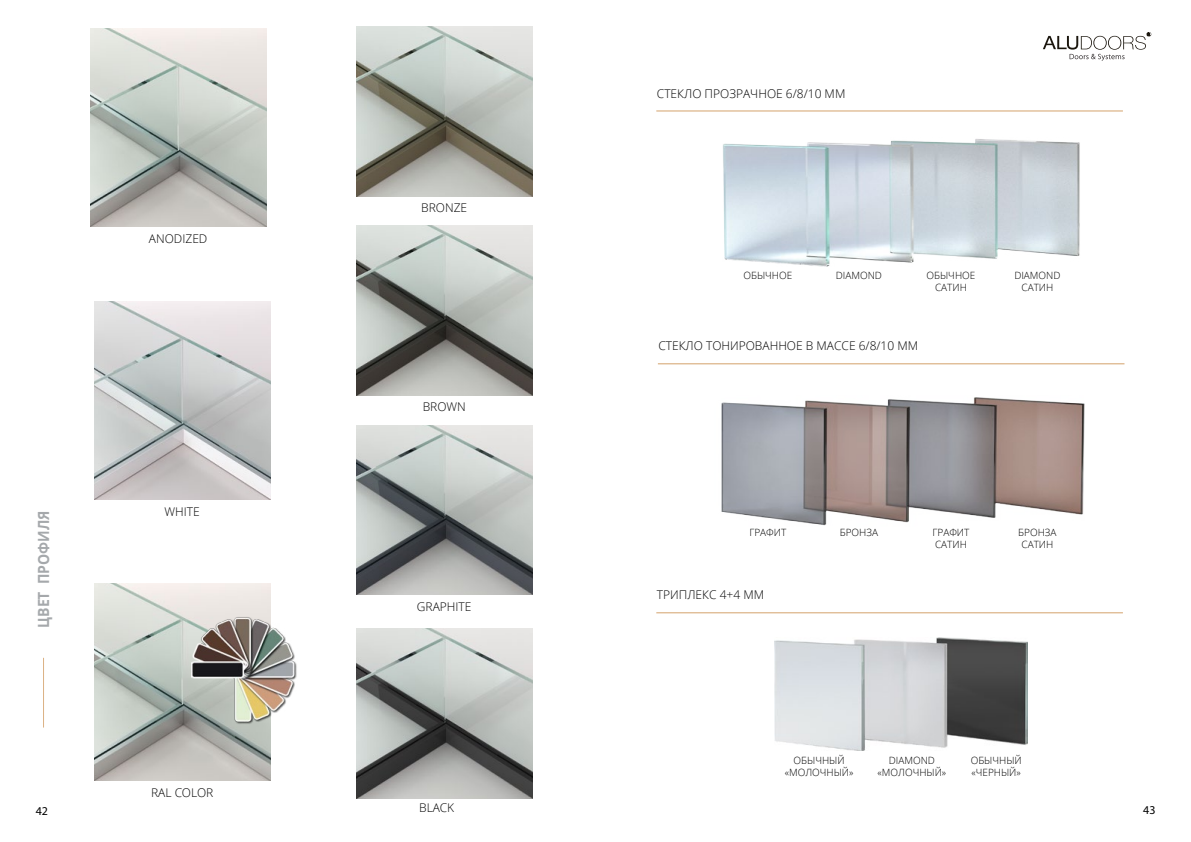
<style>
.page{position:relative;width:1191px;height:842px;background:#fff}
.page>*{position:absolute;margin:0;border:0;box-sizing:border-box;transform-origin:0 0}
.t1{font:700 15.4px "Open Sans";color:#434a50;scale:.91 1}
.t2{font:300 12px "Open Sans";color:#000}
.t3{font:12px "Myriad Pro";color:#000}
.t4{font:300 10px/12px "Open Sans";color:#000;text-align:center}
</style>
<div class="page">
<img style="left:94px;top:302px;width:176px;height:197px">
<img style="left:94px;top:583px;width:176px;height:197px">
<img style="left:90px;top:29px;width:176px;height:197px">
<img style="left:356px;top:27px;width:176px;height:169px">
<img style="left:356px;top:226px;width:176px;height:169px">
<img style="left:356px;top:425px;width:176px;height:170px">
<img style="left:356px;top:629px;width:176px;height:169px">
<img style="left:191px;top:617px;width:106px;height:108px">
<img style="left:774px;top:638px;width:253px;height:112px">
<img style="left:721px;top:397px;width:364px;height:129px">
<img style="left:723px;top:139px;width:357px;height:128px">
<svg style="left:1043px;top:32px;width:108px;height:29px"></svg>
<hr style="left:43px;top:658px;width:1px;height:69px;background:#b76307">
<hr style="left:656px;top:612px;width:467px;height:1px;background:#b76307">
<hr style="left:658px;top:363px;width:466px;height:1px;background:#b76307">
<hr style="left:656px;top:110px;width:467px;height:1px;background:#b76307">
<p class="t2" style="left:149px;top:231px;width:60px">ANODIZED</p>
<h1 class="t1" style="left:35px;top:628px;width:130px;rotate:-90deg">ЦВЕТ ПРОФИЛЯ</h1>
<p class="t2" style="left:164px;top:504px;width:37px">WHITE</p>
<p class="t2" style="left:151px;top:785px;width:64px">RAL COLOR</p>
<p class="t2" style="left:421px;top:201px;width:48px">BRONZE</p>
<p class="t2" style="left:423px;top:400px;width:45px">BROWN</p>
<p class="t2" style="left:417px;top:600px;width:56px">GRAPHITE</p>
<p class="t2" style="left:657px;top:87px;width:190px">СТЕКЛО ПРОЗРАЧНОЕ 6/8/10 ММ</p>
<p class="t4" style="left:743px;top:270px;width:50px">ОБЫЧНОЕ</p>
<p class="t4" style="left:926px;top:270px;width:50px">ОБЫЧНОЕ<br>САТИН</p>
<p class="t4" style="left:1014px;top:270px;width:48px">DIAMOND<br>САТИН</p>
<p class="t4" style="left:836px;top:270px;width:48px">DIAMOND</p>
<p class="t2" style="left:658px;top:339px;width:261px">СТЕКЛО ТОНИРОВАННОЕ В МАССЕ 6/8/10 ММ</p>
<p class="t4" style="left:749px;top:527px;width:38px">ГРАФИТ</p>
<p class="t4" style="left:932px;top:527px;width:38px;text-align:left">ГРАФИТ<br>САТИН</p>
<p class="t4" style="left:1018px;top:527px;width:40px">БРОНЗА<br>САТИН</p>
<p class="t4" style="left:839px;top:527px;width:40px">БРОНЗА</p>
<p class="t2" style="left:657px;top:588px;width:109px">ТРИПЛЕКС 4+4 ММ</p>
<p class="t4" style="left:784px;top:754px;width:70px">ОБЫЧНЫЙ «МОЛОЧНЫЙ»</p>
<p class="t4" style="left:970px;top:754px;width:52px;text-align:left">ОБЫЧНЫЙ «ЧЕРНЫЙ»</p>
<p class="t4" style="left:877px;top:754px;width:70px">DIAMOND «МОЛОЧНЫЙ»</p>
<p class="t2" style="left:419px;top:800px;width:37px">BLACK</p>
<p class="t3" style="left:36px;top:803px;width:14px">42</p>
<p class="t3" style="left:1143px;top:803px;width:14px">43</p>
</div>
